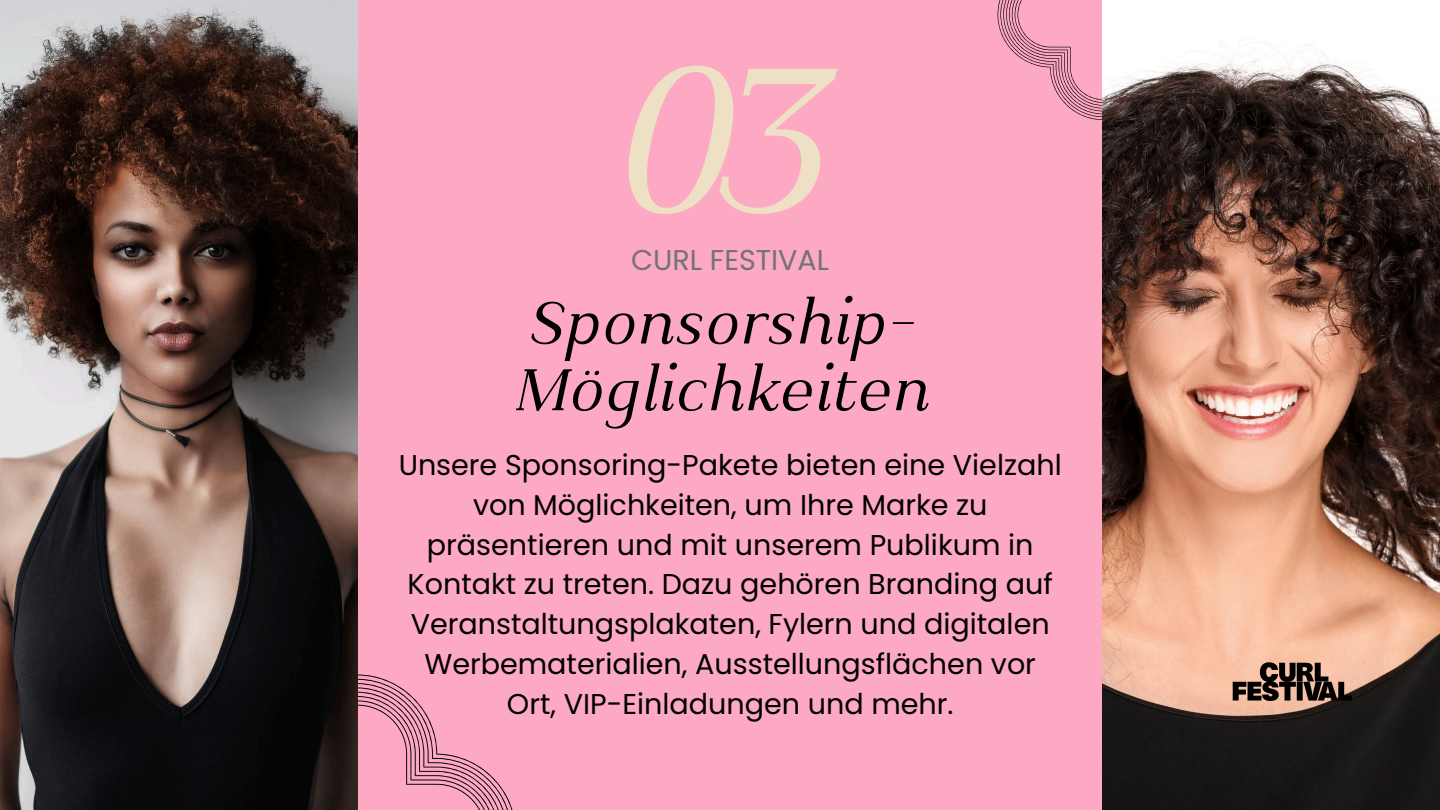
<style>
.page{position:relative;width:1440px;height:810px;background:#fda9c3}
.page>*{position:absolute;margin:0;border:0;box-sizing:border-box;transform-origin:0 0}
.t1{font:italic 243.8px "Kulachat Serif";color:#ede0c5}
.t2{font:italic 70.2px/66.8px "Kulachat Serif";color:#000}
.t3{font:28.6px/39.8px "Poppins";color:#000;text-align:center}
.t4{font:28.6px "Poppins";color:#737373}
</style>
<div class="page">
<svg style="left:358px;top:675px;width:155px;height:135px"></svg>
<img style="left:0;top:0;width:358px;height:810px">
<svg style="left:998px;top:0;width:105px;height:120px"></svg>
<img style="left:1103px;top:0;width:337px;height:810px">
<img style="left:1225px;top:645px;width:134px;height:84px">
<h2 class="t1" style="left:603px;top:-16px;width:224px">03</h2>
<p class="t4" style="left:631px;top:240px;width:200px">CURL FESTIVAL</p>
<p class="t2" style="left:513px;top:286px;width:416px">Sponsorship-<br>Möglichkeiten</p>
<p class="t3" style="left:399px;top:445px;width:665px">Unsere Sponsoring-Pakete bieten eine Vielzahl von Möglichkeiten, um Ihre Marke zu präsentieren und mit unserem Publikum in Kontakt zu treten. Dazu gehören Branding auf Veranstaltungsplakaten, Fylern und digitalen Werbematerialien, Ausstellungsflächen vor Ort, VIP-Einladungen und mehr.</p>
</div>
